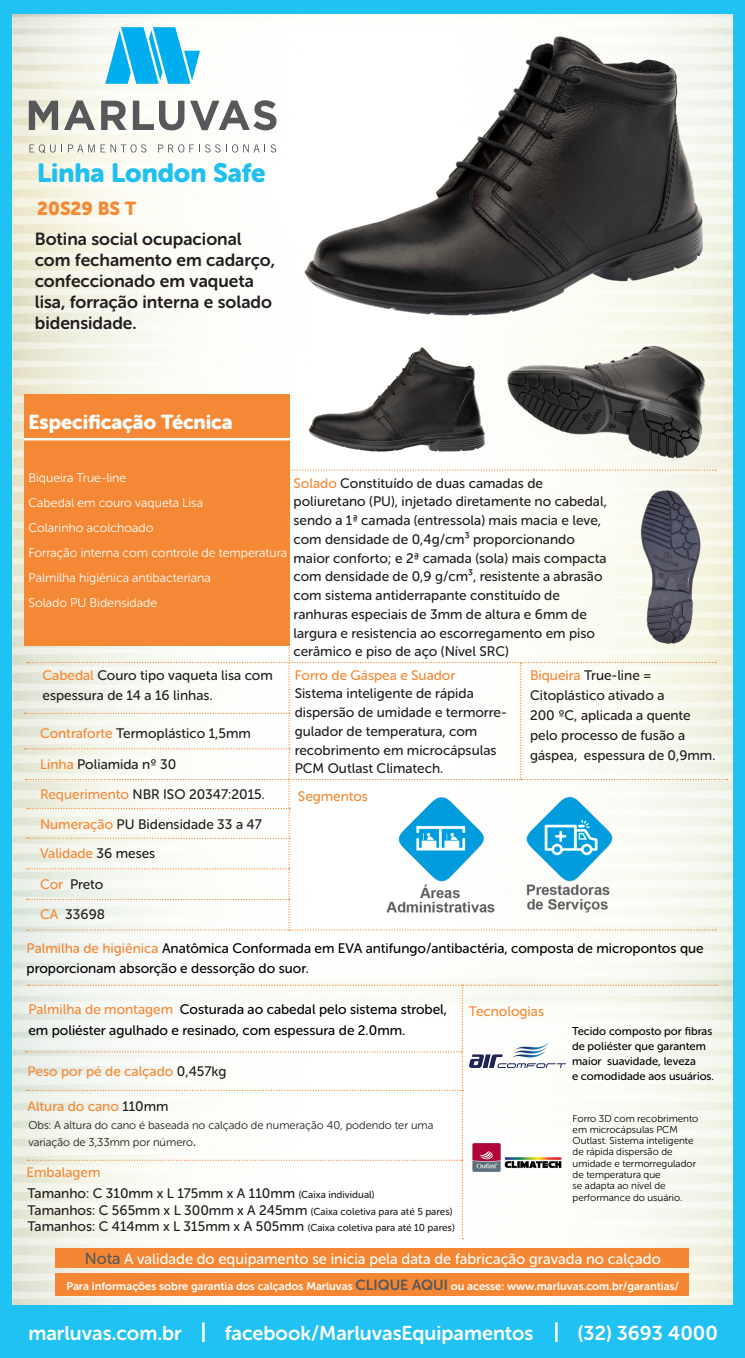
<style>
.page{position:relative;width:745px;height:1358px;background:#fff}
.page>*{position:absolute;margin:0;border:0;box-sizing:border-box;transform-origin:0 0}
.t1{font:26.25px "Museo Sans Rounded 900";color:#1fbff0}
.t2{font:20px "Museo Sans Rounded 700";color:#fff}
.t3{font:20px "Museo Sans Rounded 900";color:#fff}
.t4{font:18.75px "Museo Sans Rounded 900";color:#f58932}
.t5{font:17.5px/21px "Museo Sans Rounded 700";color:#231f20}
.t6{font:14.88px "Museo Sans Rounded 500";color:#fff}
.t7{font:13.75px/18.8px "Museo Sans Rounded 500";color:#231f20}
.t8{font:13.75px/20px "Museo Sans Rounded 500";color:#000001}
.t9{font:13.75px "Museo Sans Rounded 500";color:#f58834}
.t10{font:12.5px "Museo Sans Rounded 300";color:#fff}
.t11{font:11.25px "Museo Sans Rounded 700";color:#fff}
.t12{font:11.25px/15px "Museo Sans Rounded 500";color:#000001}
.t13{font:11.25px "Museo Sans Rounded 300";color:#231f20}
.t14{font:10px/11.2px "Museo Sans Rounded 300";color:#000001}
.s1{color:#f58834}
.s2{color:#231f20}
.s3{color:#f58734}
.s4{font-family:"Museo Sans Rounded 500";font-size:13.75px}
.s5{font-size:10px}
.s6{font-size:16.12px;color:#57585a}
.s7{font-size:14.62px;color:#57585a}
</style>
<div class="page">
<div style="left:0;top:0;width:744px;height:1357px;background:#1fc2f3"></div>
<img style="left:12px;top:14px;width:720px;height:1290px">
<div style="left:24px;top:394px;width:265px;height:251px;background:#f58834"></div>
<hr style="left:24px;top:438px;width:273px;height:2px;background:#fff">
<img style="left:293px;top:27px;width:422px;height:305px">
<img style="left:500px;top:332px;width:215px;height:137px">
<svg style="left:289px;top:469px;width:426px;height:1px"></svg>
<svg style="left:24px;top:607px;width:703px;height:323px;background:#f0f0e9"></svg>
<img style="left:293px;top:332px;width:207px;height:129px">
<svg style="left:25px;top:984px;width:691px;height:254px;background:#f9f9f4"></svg>
<div style="left:55px;top:1272px;width:634px;height:23px;background:#f58734"></div>
<div style="left:55px;top:1248px;width:634px;height:19px;background:#f58734"></div>
<svg style="left:105px;top:27px;width:95px;height:57px;background:#4fc6f1"></svg>
<svg style="left:29px;top:101px;width:29px;height:29px"></svg>
<svg style="left:64px;top:100px;width:31px;height:30px"></svg>
<svg style="left:101px;top:101px;width:25px;height:29px"></svg>
<svg style="left:133px;top:101px;width:51px;height:29px"></svg>
<svg style="left:190px;top:100px;width:86px;height:30px;background:#b2b2b2"></svg>
<svg style="left:29px;top:144px;width:33px;height:9px"></svg>
<svg style="left:68px;top:144px;width:78px;height:8px"></svg>
<svg style="left:158px;top:144px;width:62px;height:8px"></svg>
<svg style="left:226px;top:144px;width:50px;height:8px"></svg>
<svg style="left:202px;top:1322px;width:2px;height:19px"></svg>
<hr style="left:554px;top:1322px;width:3px;height:19px;background:#fff">
<img style="left:635px;top:485px;width:68px;height:163px">
<img style="left:469px;top:1141px;width:96px;height:31px">
<p class="t1" style="left:37px;top:158px;width:229px">Linha London Safe</p>
<p class="t4" style="left:37px;top:198px;width:101px">20S29 BS T</p>
<p class="t5" style="left:35px;top:228px;width:241px">Botina social ocupacional com fechamento em cadarço, confeccionado em vaqueta lisa, forração interna e solado bidensidade.</p>
<p class="t3" style="left:28px;top:411px;width:206px">Especificação Técnica</p>
<p class="t10" style="left:28px;top:470px;width:99px">Biqueira True-line</p>
<p class="t10" style="left:28px;top:495px;width:176px">Cabedal em couro vaqueta Lisa</p>
<p class="t10" style="left:28px;top:520px;width:126px">Colarinho acolchoado</p>
<p class="t10" style="left:28px;top:545px;width:260px">Forração interna com controle de temperatura</p>
<p class="t10" style="left:28px;top:570px;width:184px">Palmilha higiênica antibacteriana</p>
<p class="t10" style="left:28px;top:595px;width:130px">Solado PU Bidensidade</p>
<p class="t7" style="left:293px;top:473px;width:251px"><span class="s1">Solado</span> Constituído de duas camadas de</p>
<p class="t7" style="left:293px;top:492px;width:315px">poliuretano (PU), injetado diretamente no cabedal, sendo a 1ª camada (entressola) mais macia e leve, com densidade de 0,4g/cm³ proporcionando maior conforto; e 2ª camada (sola) mais compacta com densidade de 0,9 g/cm³, resistente a abrasão com sistema antiderrapante constituído de ranhuras especiais de 3mm de altura e 6mm de largura e resistencia ao escorregamento em piso cerâmico e piso de aço (Nível SRC)</p>
<p class="t9" style="left:294px;top:667px;width:162px">Forro de Gáspea e Suador</p>
<p class="t7" style="left:294px;top:684px;width:180px">Sistema inteligente de rápida</p>
<p class="t7" style="left:294px;top:703px;width:213px">dispersão de umidade e termorre&shy;gulador de temperatura, com</p>
<p class="t7" style="left:294px;top:740px;width:203px">recobrimento em microcápsulas<br>PCM Outlast Climatech.</p>
<p class="t7" style="left:43px;top:664px;width:231px;line-height:20px"><span class="s1">Cabedal</span> Couro tipo vaqueta lisa com espessura de 14 a 16 linhas.</p>
<p class="t7" style="left:40px;top:723px;width:212px"><span class="s1">Contraforte</span> Termoplástico 1,5mm</p>
<p class="t7" style="left:40px;top:755px;width:137px"><span class="s1">Linha</span> Poliamida nº 30</p>
<p class="t7" style="left:40px;top:784px;width:226px"><span class="s1">Requerimento</span> NBR ISO 20347:2015.</p>
<p class="t7" style="left:40px;top:814px;width:223px"><span class="s1">Numeração</span> PU Bidensidade 33 a 47</p>
<p class="t9" style="left:40px;top:845px;width:117px">Validade <span class="s2">36 meses</span></p>
<p class="t7" style="left:40px;top:874px;width:65px"><span class="s1">Cor</span> Preto</p>
<p class="t7" style="left:40px;top:905px;width:66px"><span class="s1">CA</span> 33698</p>
<p class="t8" style="left:27px;top:937px;width:678px"><span class="s3">Palmilha de higiênica</span> Anatômica Conformada em EVA antifungo/antibactéria, composta de micropontos que proporcionam absorção e dessorção do suor.</p>
<p class="t7" style="left:529px;top:664px;width:136px;line-height:20px"><span class="s1">Biqueira</span> True-line =<br>Citoplástico ativado a</p>
<p class="t7" style="left:529px;top:704px;width:187px;line-height:20px">200 ºC, aplicada a quente pelo processo de fusão a gáspea, espessura de 0,9mm.</p>
<p class="t9" style="left:298px;top:789px;width:71px">Segmentos</p>
<p class="t8" style="left:28px;top:999px;width:420px"><span class="s3">Palmilha de montagem</span> Costurada ao cabedal pelo sistema strobel, em poliéster agulhado e resinado, com espessura de 2.0mm.</p>
<p class="t9" style="left:27px;top:1063px;width:200px">Peso por pé de calçado <span class="s2">0,457kg</span></p>
<p class="t9" style="left:27px;top:1098px;width:143px">Altura do cano <span class="s2">110mm</span></p>
<p class="t13" style="left:28px;top:1119px;width:406px">Obs: A altura do cano é baseada no calçado de numeração 40, podendo ter uma</p>
<p class="t13" style="left:28px;top:1135px;width:169px">variação de 3,33mm por número<span class="s4">.</span></p>
<p class="t9" style="left:27px;top:1164px;width:75px">Embalagem</p>
<p class="t7" style="left:27px;top:1183px;width:348px">Tamanho: C 310mm x L 175mm x A 110mm <span class="s5">(Caixa individual)</span></p>
<p class="t7" style="left:27px;top:1200px;width:426px">Tamanhos: C 565mm x L 300mm x A 245mm <span class="s5">(Caixa coletiva para até 5 pares)</span></p>
<p class="t7" style="left:27px;top:1216px;width:428px">Tamanhos: C 414mm x L 315mm x A 505mm <span class="s5">(Caixa coletiva para até 10 pares)</span></p>
<p class="t9" style="left:468px;top:1003px;width:76px">Tecnologias</p>
<p class="t12" style="left:571px;top:1023px;width:142px">Tecido composto por fibras de poliéster que garantem maior suavidade, leveza</p>
<p class="t12" style="left:571px;top:1068px;width:143px">e comodidade aos usuários.</p>
<p class="t14" style="left:572px;top:1112px;width:127px">Forro 3D com recobrimento</p>
<p class="t14" style="left:572px;top:1123px;width:125px">em microcápsulas PCM<br>Outlast. Sistema inteligente de rápida dispersão de umidade e termorregulador de temperatura que<br>se adapta ao nível de performance do usuário.</p>
<p class="t6" style="left:85px;top:1250px;width:577px"><span class="s6">Nota</span> A validade do equipamento se inicia pela data de fabricação gravada no calçado</p>
<p class="t11" style="left:66px;top:1279px;width:614px">Para informações sobre garantia dos calçados Marluvas <span class="s7">CLIQUE AQUI</span> ou acesse: www.marluvas.com.br/garantias/</p>
<p class="t2" style="left:28px;top:1321px;width:155px">marluvas.com.br</p>
<p class="t2" style="left:225px;top:1321px;width:310px">facebook/MarluvasEquipamentos</p>
<p class="t2" style="left:577px;top:1321px;width:141px">(32) 3693 4000</p>
</div>
